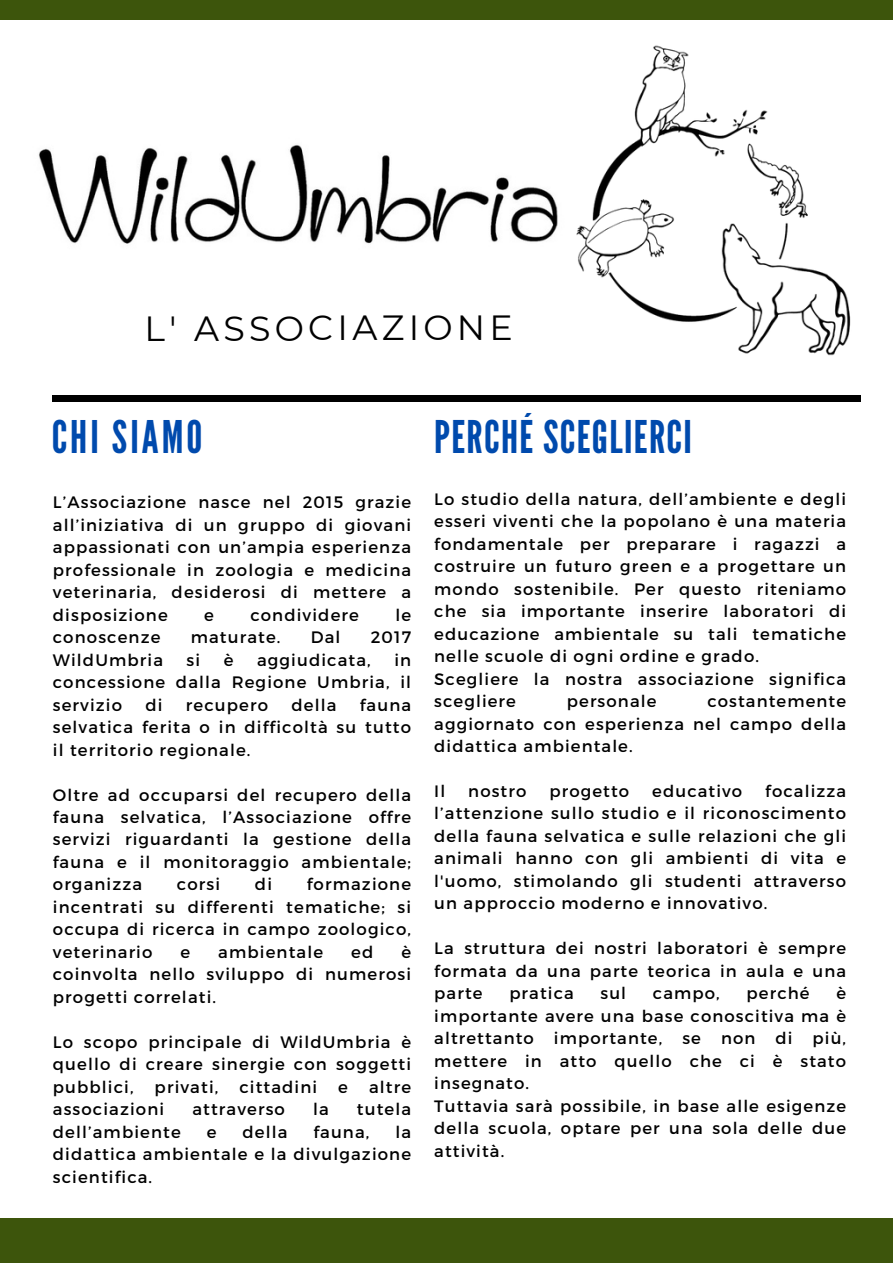
<style>
.page{position:relative;width:893px;height:1264px;background:#fff}
.page>*{position:absolute;margin:0;border:0;box-sizing:border-box;transform-origin:0 0}
.t1{font:45px "League Gothic";letter-spacing:.03em;color:#004aad}
.t2{font:44.85px "League Gothic";letter-spacing:.07em;color:#004aad}
.t3{font:34.8px "Montserrat";letter-spacing:.12em;color:#000}
.t4{font:16.5px/22.5px "Montserrat";letter-spacing:.07em;color:#000;text-align:justify}
</style>
<div class="page">
<div style="left:52px;top:396px;width:808px;height:5px;background:#000"></div>
<div style="left:0;top:1218px;width:892px;height:44px;background:#3d550c"></div>
<div style="left:0;top:0;width:892px;height:20px;background:#3d550c"></div>
<img style="left:39px;top:144px;width:517px;height:100px">
<img style="left:556px;top:45px;width:295px;height:311px">
<p class="t3" style="left:144px;top:307px;width:370px">L' ASSOCIAZIONE</p>
<p class="t2" style="left:52px;top:411px;width:152px">CHI SIAMO</p>
<p class="t4" style="left:53px;top:490px;width:360px">L’Associazione nasce nel 2015 grazie all’iniziativa di un gruppo di giovani appassionati con un’ampia esperienza professionale in zoologia e medicina veterinaria, desiderosi di mettere a disposizione</p>
<p class="t4" style="left:204px;top:602px;width:11px">e</p>
<p class="t4" style="left:250px;top:602px;width:110px">condividere</p>
<p class="t4" style="left:395px;top:602px;width:17px">le</p>
<p class="t4" style="left:53px;top:625px;width:109px">conoscenze</p>
<p class="t4" style="left:191px;top:625px;width:91px">maturate.</p>
<p class="t4" style="left:311px;top:625px;width:31px">Dal</p>
<p class="t4" style="left:371px;top:625px;width:42px">2017</p>
<p class="t4" style="left:53px;top:647px;width:112px">WildUmbria</p>
<p class="t4" style="left:187px;top:647px;width:15px">si</p>
<p class="t4" style="left:224px;top:647px;width:11px">è</p>
<p class="t4" style="left:257px;top:647px;width:115px">aggiudicata,</p>
<p class="t4" style="left:53px;top:647px;width:360px;text-indent:341px">in concessione dalla Regione Umbria, il servizio</p>
<p class="t4" style="left:145px;top:692px;width:19px">di</p>
<p class="t4" style="left:186px;top:692px;width:84px">recupero</p>
<p class="t4" style="left:291px;top:692px;width:46px">della</p>
<p class="t4" style="left:53px;top:692px;width:360px;text-indent:307px">fauna selvatica ferita o in difficoltà su tutto il territorio regionale.</p>
<p class="t4" style="left:53px;top:782px;width:360px">Oltre ad occuparsi del recupero della fauna selvatica, l’Associazione offre servizi riguardanti la gestione della fauna e il monitoraggio ambientale; organizza</p>
<p class="t4" style="left:53px;top:872px;width:360px;text-indent:254px">formazione incentrati su differenti tematiche; si occupa di ricerca in campo zoologico, veterinario</p>
<p class="t4" style="left:177px;top:872px;width:45px">corsi</p>
<p class="t4" style="left:255px;top:872px;width:19px">di</p>
<p class="t4" style="left:53px;top:940px;width:360px;text-indent:348px">è coinvolta nello sviluppo di numerosi progetti correlati.</p>
<p class="t4" style="left:53px;top:1029px;width:360px">Lo scopo principale di WildUmbria è quello di creare sinergie con soggetti pubblici,</p>
<p class="t4" style="left:180px;top:940px;width:11px">e</p>
<p class="t4" style="left:218px;top:940px;width:106px">ambientale</p>
<p class="t4" style="left:351px;top:940px;width:24px">ed</p>
<p class="t4" style="left:155px;top:1074px;width:65px">privati,</p>
<p class="t4" style="left:239px;top:1074px;width:79px">cittadini</p>
<p class="t4" style="left:338px;top:1074px;width:11px">e</p>
<p class="t4" style="left:369px;top:1074px;width:44px">altre</p>
<p class="t4" style="left:53px;top:1097px;width:113px">associazioni</p>
<p class="t4" style="left:192px;top:1097px;width:94px">attraverso</p>
<p class="t4" style="left:313px;top:1097px;width:17px">la</p>
<p class="t4" style="left:357px;top:1097px;width:56px">tutela</p>
<p class="t4" style="left:53px;top:1119px;width:129px">dell’ambiente</p>
<p class="t4" style="left:207px;top:1119px;width:11px">e</p>
<p class="t4" style="left:242px;top:1119px;width:46px">della</p>
<p class="t4" style="left:313px;top:1119px;width:58px">fauna,</p>
<p class="t4" style="left:53px;top:1119px;width:360px;text-indent:342px">la didattica ambientale e la divulgazione scientifica.</p>
<p class="t1" style="left:434px;top:410px;width:259px">PERCHÉ SCEGLIERCI</p>
<p class="t4" style="left:434px;top:486px;width:413px">Lo studio della natura, dell’ambiente e degli esseri viventi che la popolano è una materia fondamentale per preparare i ragazzi a costruire un futuro green e a progettare un mondo sostenibile. Per questo riteniamo che sia importante inserire laboratori di educazione ambientale su tali tematiche nelle scuole di ogni ordine e grado.</p>
<p class="t4" style="left:434px;top:666px;width:413px">Scegliere la nostra associazione significa scegliere</p>
<p class="t4" style="left:567px;top:689px;width:91px">personale</p>
<p class="t4" style="left:434px;top:689px;width:413px;text-indent:273px">costantemente aggiornato con esperienza nel campo della didattica ambientale.</p>
<p class="t4" style="left:434px;top:779px;width:12px">Il</p>
<p class="t4" style="left:468px;top:779px;width:60px">nostro</p>
<p class="t4" style="left:549px;top:779px;width:81px">progetto</p>
<p class="t4" style="left:652px;top:779px;width:91px">educativo</p>
<p class="t4" style="left:434px;top:779px;width:413px;text-indent:331px">focalizza l’attenzione sullo studio e il riconoscimento della fauna selvatica e sulle relazioni che gli animali hanno con gli ambienti di vita e l'uomo, stimolando gli studenti attraverso un approccio moderno e innovativo.</p>
<p class="t4" style="left:434px;top:936px;width:413px">La struttura dei nostri laboratori è sempre formata da una parte teorica in aula e una parte</p>
<p class="t4" style="left:434px;top:981px;width:413px;text-indent:402px">è importante avere una base conoscitiva ma è altrettanto importante, se non di più, mettere in atto quello che ci è stato insegnato.</p>
<p class="t4" style="left:434px;top:1093px;width:413px">Tuttavia sarà possibile, in base alle esigenze della scuola, optare per una sola delle due attività.</p>
<p class="t4" style="left:509px;top:981px;width:66px">pratica</p>
<p class="t4" style="left:600px;top:981px;width:27px">sul</p>
<p class="t4" style="left:653px;top:981px;width:68px">campo,</p>
<p class="t4" style="left:746px;top:981px;width:64px">perché</p>
</div>
